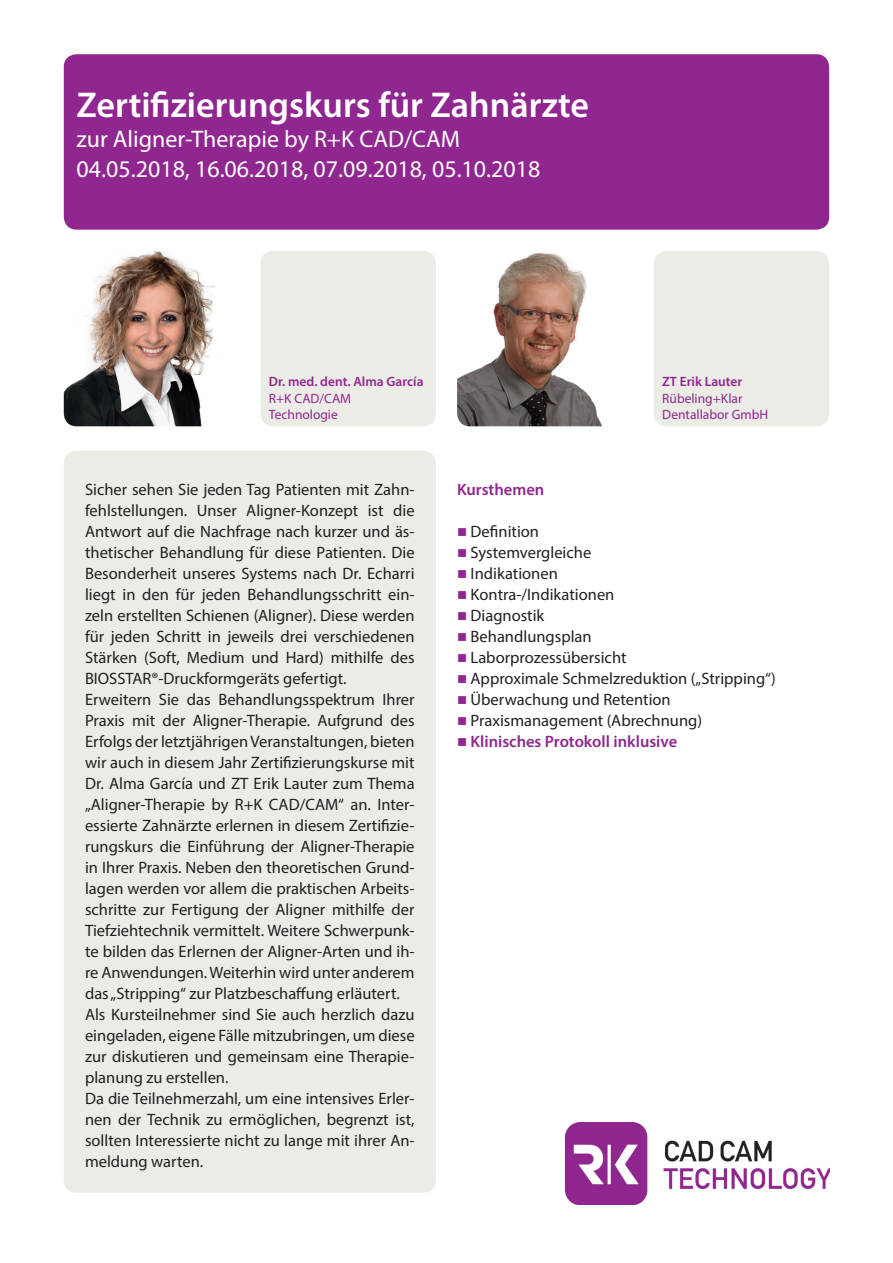
<style>
.page{position:relative;width:893px;height:1263px;background:#fff}
.page>*{position:absolute;margin:0;border:0;box-sizing:border-box;transform-origin:0 0}
.t1{font:600 36px "Myriad Pro";color:#fff}
.t2{font:24px/30px "Myriad Pro";color:#fff}
.t3{font:16.5px/21px "Myriad Pro";color:#231f20}
.t4{font:600 16.5px "Myriad Pro";color:#90268f}
.t5{font:13.5px/16.5px "Myriad Pro";color:#90268f}
.t6{font:600 13.5px "Myriad Pro";color:#90268f}
.s1{color:#90268f}
</style>
<div class="page">
<div style="left:64px;top:451px;width:372px;height:742px;background:#ecece6;border-radius:13px"></div>
<div style="left:64px;top:54px;width:765px;height:176px;background:#90268f;border-radius:13px"></div>
<div style="left:654px;top:251px;width:175px;height:175px;background:#ecece6;border-radius:13px"></div>
<div style="left:260px;top:251px;width:176px;height:175px;background:#ecece6;border-radius:13px"></div>
<img style="left:457px;top:252px;width:145px;height:174px">
<img style="left:64px;top:251px;width:151px;height:175px">
<img style="left:566px;top:1122px;width:263px;height:82px">
<h1 class="t1" style="left:77px;top:82px;width:514px">Zertifizierungskurs für Zahnärzte</h1>
<h2 class="t2" style="left:77px;top:124px;width:465px">zur Aligner-Therapie by R+K CAD/CAM<br>04.05.2018, 16.06.2018, 07.09.2018, 05.10.2018</h2>
<p class="t6" style="left:269px;top:373px;width:156px">Dr. med. dent. Alma García</p>
<p class="t5" style="left:269px;top:390px;width:84px">R+K CAD/CAM<br>Technologie</p>
<p class="t6" style="left:662px;top:373px;width:82px">ZT Erik Lauter</p>
<p class="t5" style="left:662px;top:390px;width:107px">Rübeling+Klar<br>Dentallabor GmbH</p>
<p class="t3" style="left:85px;top:479px;width:331px">Sicher sehen Sie jeden Tag Patienten mit Zahn&shy;fehlstellungen. Unser Aligner-Konzept ist die Antwort auf die Nachfrage nach kurzer und äs&shy;thetischer Behandlung für diese Patienten. Die Besonderheit unseres Systems nach Dr. Echarri liegt in den für jeden Behandlungsschritt ein&shy;zeln erstellten Schienen (Aligner). Diese werden für jeden Schritt in jeweils drei verschiedenen Stärken (Soft, Medium und Hard) mithilfe des BIOSSTAR®-Druckformgeräts gefertigt.<br>Erweitern Sie das Behandlungsspektrum Ihrer Praxis mit der Aligner-Therapie. Aufgrund des Erfolgs der letztjährigen Veranstaltungen, bieten wir auch in diesem Jahr Zertifizierungskurse mit Dr. Alma García und ZT Erik Lauter zum Thema „Aligner-Therapie by R+K CAD/CAM“ an. Inter&shy;essierte Zahnärzte erlernen in diesem Zertifizie&shy;rungskurs die Einführung der Aligner-Therapie in Ihrer Praxis. Neben den theoretischen Grund&shy;lagen werden vor allem die praktischen Arbeits&shy;schritte zur Fertigung der Aligner mithilfe der Tiefziehtechnik vermittelt. Weitere Schwerpunk&shy;te bilden das Erlernen der Aligner-Arten und ih&shy;re Anwendungen. Weiterhin wird unter anderem das „Stripping“ zur Platzbeschaffung erläutert.<br>Als Kursteilnehmer sind Sie auch herzlich dazu eingeladen, eigene Fälle mitzubringen, um diese zur diskutieren und gemeinsam eine Therapie&shy;planung zu erstellen.<br>Da die Teilnehmerzahl, um eine intensives Erler&shy;nen der Technik zu ermöglichen, begrenzt ist, sollten Interessierte nicht zu lange mit ihrer An&shy;meldung warten.</p>
<p class="t4" style="left:457px;top:479px;width:89px">Kursthemen</p>
<p class="t3" style="left:457px;top:521px;width:83px"><span class="s1">■</span> Definition</p>
<p class="t3" style="left:457px;top:542px;width:136px"><span class="s1">■</span> Systemvergleiche</p>
<p class="t3" style="left:457px;top:563px;width:102px"><span class="s1">■</span> Indikationen</p>
<p class="t3" style="left:457px;top:584px;width:159px"><span class="s1">■</span> Kontra-/Indikationen</p>
<p class="t3" style="left:457px;top:605px;width:89px"><span class="s1">■</span> Diagnostik</p>
<p class="t3" style="left:457px;top:626px;width:136px"><span class="s1">■</span> Behandlungsplan</p>
<p class="t3" style="left:457px;top:647px;width:171px"><span class="s1">■</span> Laborprozessübersicht</p>
<p class="t3" style="left:457px;top:668px;width:320px"><span class="s1">■</span> Approximale Schmelzreduktion („Stripping“)</p>
<p class="t3" style="left:457px;top:689px;width:215px"><span class="s1">■</span> Überwachung und Retention</p>
<p class="t3" style="left:457px;top:710px;width:246px"><span class="s1">■</span> Praxismanagement (Abrechnung)</p>
<p class="t4" style="left:457px;top:731px;width:222px">■ Klinisches Protokoll inklusive</p>
</div>
